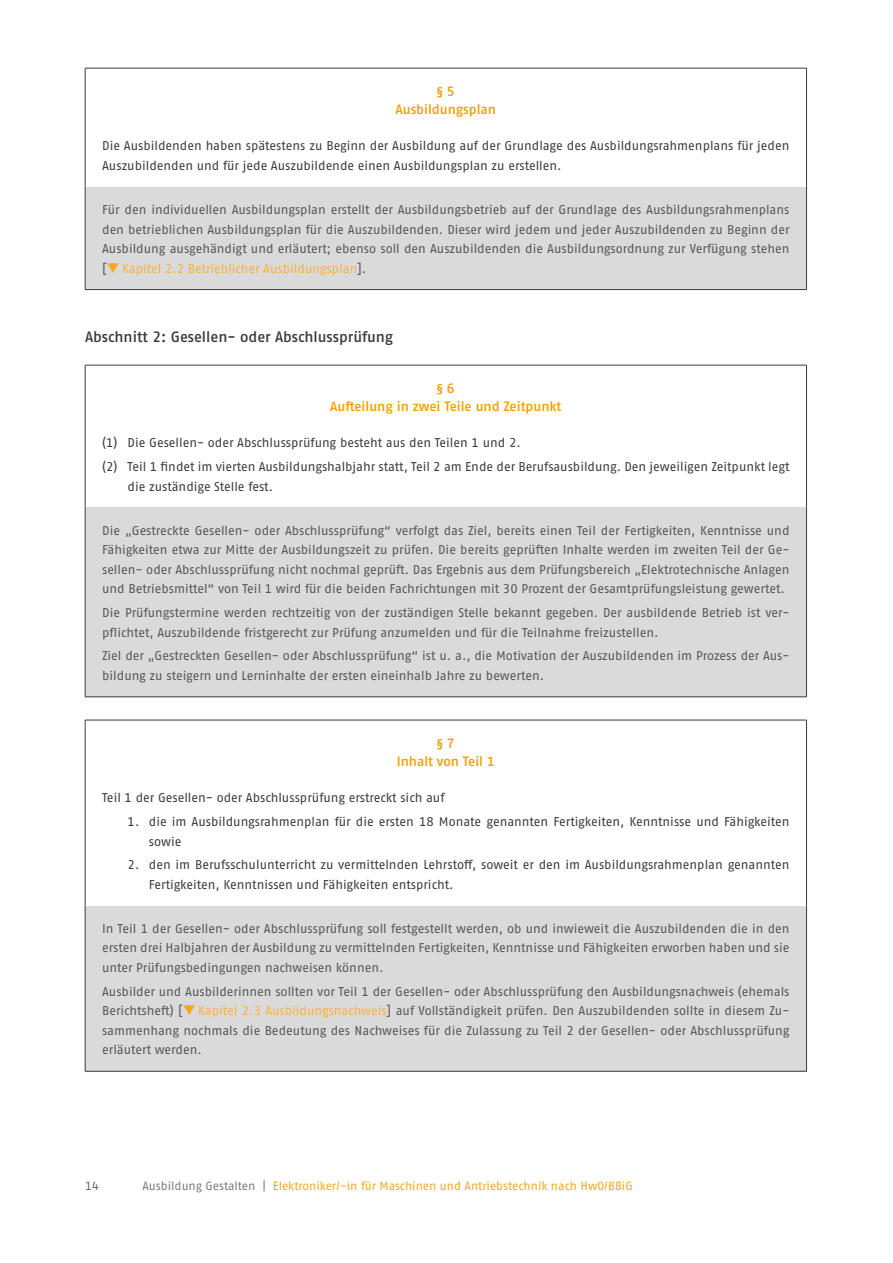
<style>
.page{position:relative;width:893px;height:1263px;background:#fff}
.page>*{position:absolute;margin:0;border:0;box-sizing:border-box;transform-origin:0 0}
.id250{font:500 15px "Fago Pro";color:#3c3c3b}
.id1135{font:500 13.5px/18px "Fago Pro";color:#f59c00;text-align:center}
.id239{font:12.75px/19.5px "Fago Pro";letter-spacing:-.005em;color:#575756;text-align:justify}
.id239-2{font:12.75px/19.5px "Fago Pro";color:#3c3c3b}
.id1221{font:12.75px/19.5px "Fago Pro";letter-spacing:-.005em;color:#3c3c3b}
.t1{font:12px "Fago Pro";letter-spacing:-.005em;color:#f7a723}
.t2{font:12px "Fago Pro";color:#6b6b6a}
.s1{color:#f7a723}
.s2{color:#f9b142}
.s3{color:#7c7c7b}
</style>
<div class="page">
<div style="left:85px;top:187px;width:721px;height:103px;background:#dadada"></div>
<hr style="left:85px;top:68px;width:722px;height:1px;background:#3c3c3b">
<hr style="left:85px;top:68px;width:1px;height:119px;background:#3c3c3b">
<hr style="left:806px;top:68px;width:1px;height:119px;background:#3c3c3b">
<hr style="left:85px;top:187px;width:1px;height:102px;background:#3c3c3b">
<hr style="left:806px;top:187px;width:1px;height:102px;background:#3c3c3b">
<hr style="left:85px;top:289px;width:722px;height:1px;background:#3c3c3b">
<div style="left:85px;top:508px;width:721px;height:189px;background:#dadada"></div>
<hr style="left:85px;top:365px;width:722px;height:1px;background:#3c3c3b">
<hr style="left:85px;top:365px;width:1px;height:143px;background:#3c3c3b">
<hr style="left:806px;top:365px;width:1px;height:143px;background:#3c3c3b">
<hr style="left:85px;top:508px;width:1px;height:189px;background:#3c3c3b">
<hr style="left:806px;top:508px;width:1px;height:189px;background:#3c3c3b">
<hr style="left:85px;top:697px;width:722px;height:1px;background:#3c3c3b">
<div style="left:85px;top:906px;width:721px;height:165px;background:#dadada"></div>
<hr style="left:85px;top:720px;width:722px;height:1px;background:#3c3c3b">
<hr style="left:85px;top:720px;width:1px;height:186px;background:#3c3c3b">
<hr style="left:806px;top:720px;width:1px;height:186px;background:#3c3c3b">
<hr style="left:85px;top:906px;width:1px;height:165px;background:#3c3c3b">
<hr style="left:806px;top:906px;width:1px;height:165px;background:#3c3c3b">
<hr style="left:85px;top:1071px;width:722px;height:1px;background:#3c3c3b">
<p class="id1135" style="left:395px;top:82px;width:102px">§ 5<br>Ausbildungsplan</p>
<p class="id239-2" style="left:102px;top:136px;width:689px">Die Ausbildenden haben spätestens zu Beginn der Ausbildung auf der Grundlage des Ausbildungsrahmenplans für jeden<br>Auszubildenden und für jede Auszubildende einen Ausbildungsplan zu erstellen.</p>
<p class="id239" style="left:102px;top:200px;width:689px">Für den individuellen Ausbildungsplan erstellt der Ausbildungsbetrieb auf der Grundlage des Ausbildungsrahmenplans den betrieblichen Ausbildungsplan für die Auszubildenden. Dieser wird jedem und jeder Auszubildenden zu Beginn der Ausbildung ausgehändigt und erläutert; ebenso soll den Auszubildenden die Ausbildungsordnung zur Verfügung stehen [<span class="s1">❑</span> <span class="s2">Kapitel 2.2 Betrieblicher Ausbildungsplan</span>].</p>
<p class="id250" style="left:85px;top:328px;width:310px">Abschnitt 2: Gesellen- oder Abschlussprüfung</p>
<p class="id1135" style="left:330px;top:379px;width:233px">§ 6<br>Aufteilung in zwei Teile und Zeitpunkt</p>
<p class="id239-2" style="left:102px;top:433px;width:420px">(1) Die Gesellen- oder Abschlussprüfung besteht aus den Teilen 1 und 2.</p>
<p class="id239-2" style="left:128px;top:457px;width:663px;text-indent:-26px">(2) Teil 1 findet im vierten Ausbildungshalbjahr statt, Teil 2 am Ende der Berufsausbildung. Den jeweiligen Zeitpunkt legt die zuständige Stelle fest.</p>
<p class="id239" style="left:102px;top:521px;width:689px">Die „Gestreckte Gesellen- oder Abschlussprüfung“ verfolgt das Ziel, bereits einen Teil der Fertigkeiten, Kenntnisse und Fähigkeiten etwa zur Mitte der Ausbildungszeit zu prüfen. Die bereits geprüften Inhalte werden im zweiten Teil der Ge&shy;sellen- oder Abschlussprüfung nicht nochmal geprüft. Das Ergebnis aus dem Prüfungsbereich „Elektrotechnische Anlagen und Betriebsmittel“ von Teil 1 wird für die beiden Fachrichtungen mit 30 Prozent der Gesamtprüfungsleistung gewertet.</p>
<p class="id239" style="left:102px;top:603px;width:689px">Die Prüfungstermine werden rechtzeitig von der zuständigen Stelle bekannt gegeben. Der ausbildende Betrieb ist ver&shy;pflichtet, Auszubildende fristgerecht zur Prüfung anzumelden und für die Teilnahme freizustellen.</p>
<p class="id239" style="left:102px;top:646px;width:689px">Ziel der „Gestreckten Gesellen- oder Abschlussprüfung“ ist u. a., die Motivation der Auszubildenden im Prozess der Aus&shy;bildung zu steigern und Lerninhalte der ersten eineinhalb Jahre zu bewerten.</p>
<p class="id1135" style="left:397px;top:734px;width:100px">§ 7<br>Inhalt von Teil 1</p>
<p class="id239-2" style="left:102px;top:788px;width:344px">Teil 1 der Gesellen- oder Abschlussprüfung erstreckt sich auf</p>
<p class="id1221" style="left:149px;top:812px;width:642px;text-indent:-21px">1. die im Ausbildungsrahmenplan für die ersten 18 Monate genannten Fertigkeiten, Kenntnisse und Fähigkeiten sowie</p>
<p class="id1221" style="left:149px;top:855px;width:642px;text-indent:-21px">2. den im Berufsschulunterricht zu vermittelnden Lehrstoff, soweit er den im Ausbildungsrahmenplan genannten<br>Fertigkeiten, Kenntnissen und Fähigkeiten entspricht.</p>
<p class="id239" style="left:102px;top:919px;width:689px">In Teil 1 der Gesellen- oder Abschlussprüfung soll festgestellt werden, ob und inwieweit die Auszubildenden die in den ersten drei Halbjahren der Ausbildung zu vermittelnden Fertigkeiten, Kenntnisse und Fähigkeiten erworben haben und sie unter Prüfungsbedingungen nachweisen können.</p>
<p class="id239" style="left:102px;top:981px;width:689px">Ausbilder und Ausbilderinnen sollten vor Teil 1 der Gesellen- oder Abschlussprüfung den Ausbildungsnachweis (ehemals Berichtsheft) [<span class="s1">❑</span> <span class="s2">Kapitel 2.3 Ausbildungsnachweis</span>] auf Vollständigkeit prüfen. Den Auszubildenden sollte in diesem Zu&shy;sammenhang nochmals die Bedeutung des Nachweises für die Zulassung zu Teil 2 der Gesellen- oder Abschlussprüfung erläutert werden.</p>
<p class="t2" style="left:85px;top:1178px;width:15px">14</p>
<p class="t1" style="left:142px;top:1178px;width:492px"><span class="s3">Ausbildung Gestalten |</span> Elektroniker/-in für Maschinen und Antriebstechnik nach HwO/BBiG</p>
</div>
